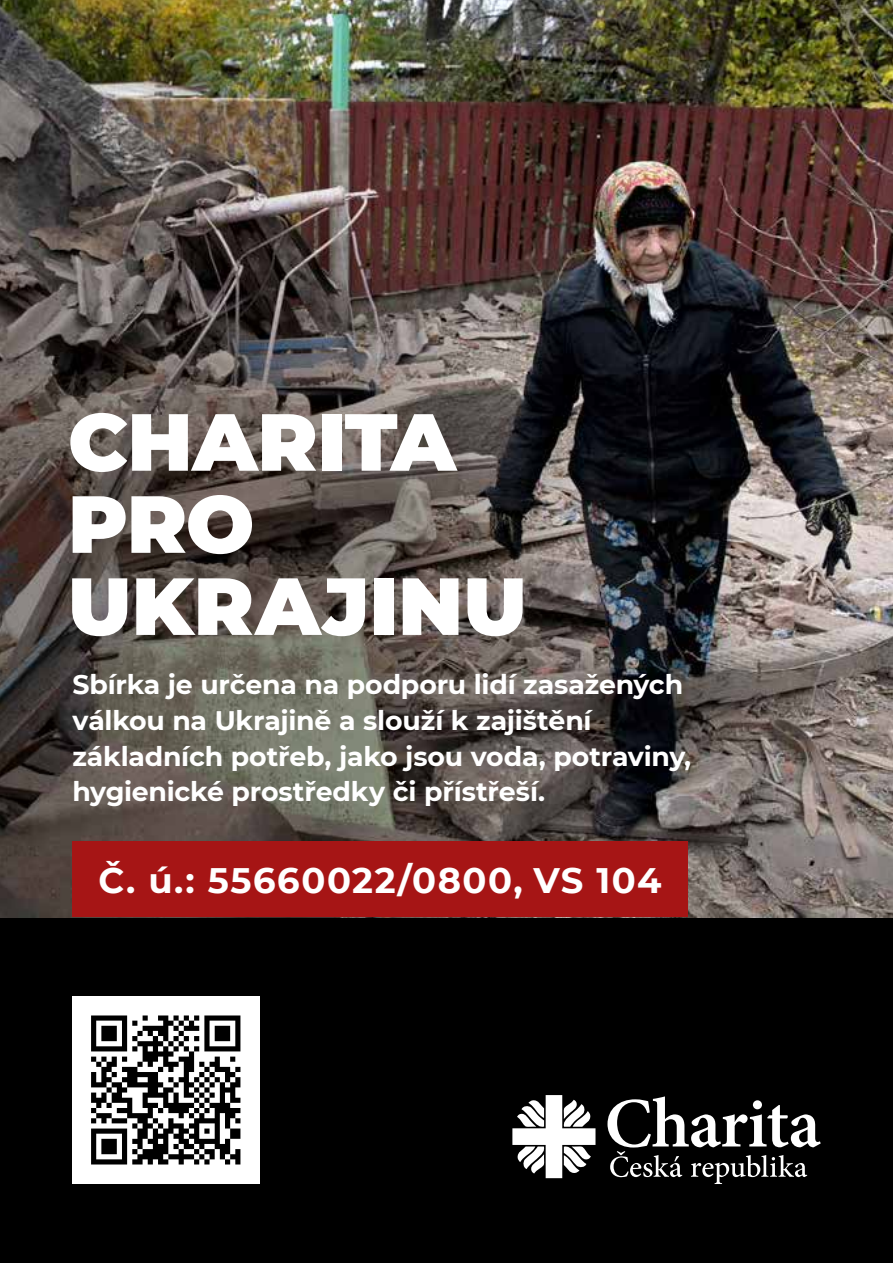
<style>
.page{position:relative;width:893px;height:1263px;background:#fff}
.page>*{position:absolute;margin:0;border:0;box-sizing:border-box;transform-origin:0 0}
.t1{font:900 80.85px/82.1px "Montserrat";color:#fff}
.t2{font:700 35.4px "Montserrat";letter-spacing:.045em;color:#fff}
.t3{font:700 26.7px/35.7px "Montserrat";letter-spacing:-.01em;color:#fff}
</style>
<div class="page">
<div style="left:0;top:917px;width:893px;height:346px;background:#000"></div>
<img style="left:0;top:0;width:893px;height:917px">
<svg style="left:512px;top:1095px;width:83px;height:83px"></svg>
<svg style="left:607px;top:1096px;width:214px;height:88px"></svg>
<img style="left:72px;top:996px;width:188px;height:188px">
<div style="left:72px;top:842px;width:615px;height:75px;background:#a61515"></div>
<h1 class="t1" style="left:68px;top:396px;width:452px">CHARITA<br>PRO<br>UKRAJINU</h1>
<p class="t3" style="left:72px;top:666px;width:620px">Sbírka je určena na podporu lidí zasažených válkou na Ukrajině a slouží k zajištění základních potřeb, jako jsou voda, potraviny, hygienické prostředky či přístřeší.</p>
<h2 class="t2" style="left:99px;top:854px;width:564px">Č. ú.: 55660022/0800, VS 104</h2>
</div>
